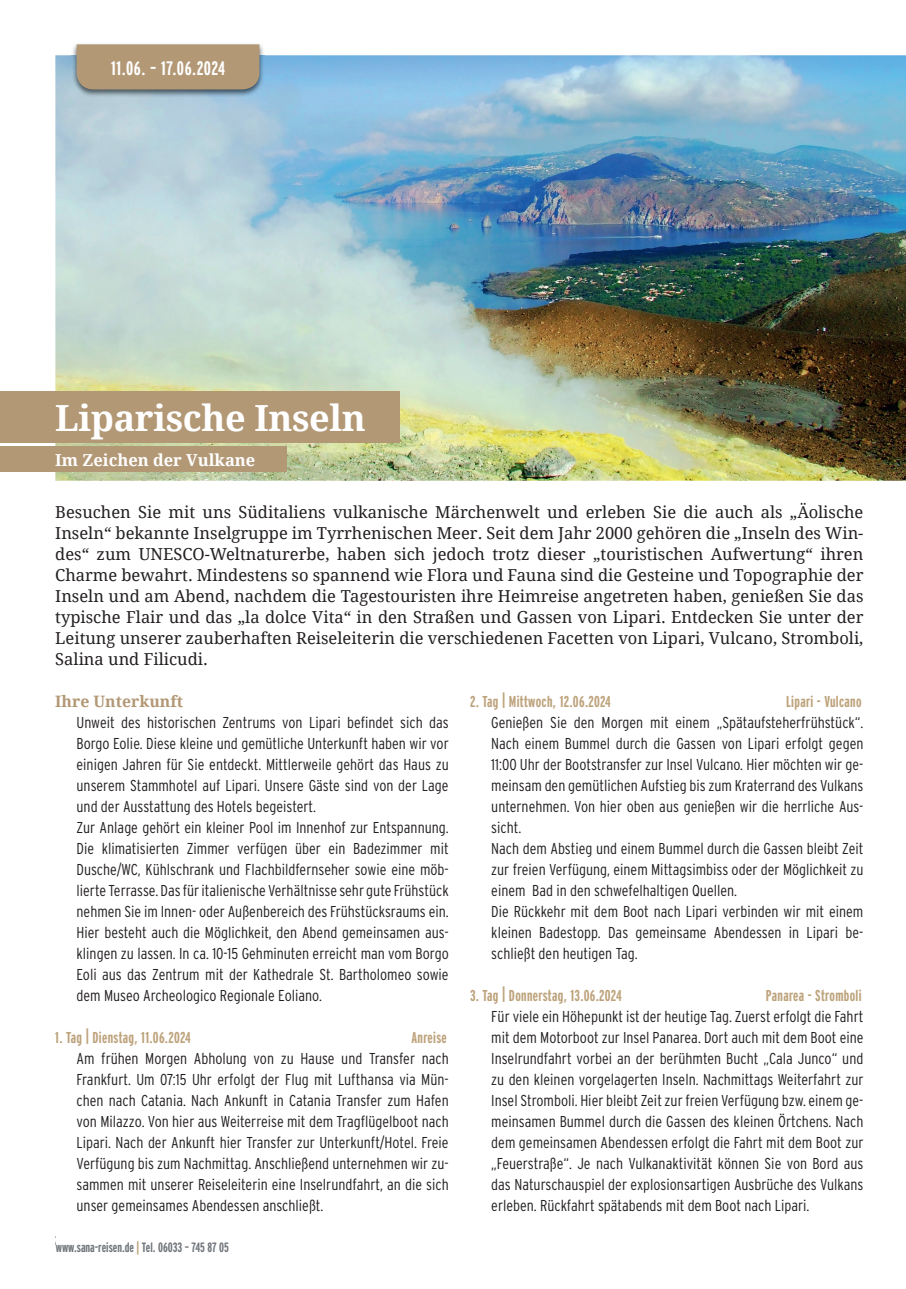
<style>
.page{position:relative;width:906px;height:1289px;background:#fff}
.page>*{position:absolute;margin:0;border:0;box-sizing:border-box;transform-origin:0 0}
.t1{font:700 36px "Droid Serif";letter-spacing:-.01em;color:#fff}
.t2{font:700 19.5px "Interstate Compressed";letter-spacing:.03em;color:#fff}
.t3{font:16.5px/21px "Droid Serif";color:#231f20;text-align:justify}
.t4{font:700 16.5px "Droid Serif";color:#fff}
.t5{font:300 15.75px/21px "Interstate Condensed";color:#231f20}
.t6{font:700 15.75px "Interstate Compressed";letter-spacing:.02em;color:#bda37c}
.t7{font:700 15.75px "Droid Serif";color:#b39876}
.t8{font:700 13.5px "Interstate Compressed";color:#71767c}
.s1{color:#bda37c}
</style>
<div class="page">
<img style="left:55px;top:55px;width:851px;height:425px">
<div style="left:0;top:391px;width:400px;height:51px;background:#b39876"></div>
<div style="left:0;top:446px;width:286px;height:26px;background:#b39876"></div>
<img style="left:72px;top:44px;width:192px;height:53px">
<div style="left:77px;top:44px;width:182px;height:45px;background:#b39876"></div>
<p class="t2" style="left:111px;top:57px;width:115px">11.06. – 17.06.2024</p>
<h1 class="t1" style="left:55px;top:397px;width:312px">Liparische Inseln</h1>
<p class="t4" style="left:55px;top:450px;width:201px">Im Zeichen der Vulkane</p>
<p class="t3" style="left:55px;top:501px;width:809px">Besuchen Sie mit uns Süditaliens vulkanische Märchenwelt und erleben Sie die auch als „Äolische Inseln“ bekannte Inselgruppe im Tyrrhenischen Meer. Seit dem Jahr 2000 gehören die „Inseln des Win&shy;des“ zum UNESCO-Weltnaturerbe, haben sich jedoch trotz dieser „touristischen Aufwertung“ ihren Charme bewahrt. Mindestens so spannend wie Flora und Fauna sind die Gesteine und Topographie der Inseln und am Abend, nachdem die Tagestouristen ihre Heimreise angetreten haben, genießen Sie das typische Flair und das „la dolce Vita“ in den Straßen und Gassen von Lipari. Entdecken Sie unter der Leitung unserer zauberhaften Reiseleiterin die verschiedenen Facetten von Lipari, Vulcano, Stromboli, Salina und Filicudi.</p>
<p class="t7" style="left:55px;top:692px;width:129px">Ihre Unterkunft</p>
<p class="t5" style="left:77px;top:711px;width:374px">Unweit des historischen Zentrums von Lipari befindet sich das Borgo Eolie. Diese kleine und gemütliche Unterkunft haben wir vor einigen Jahren für Sie entdeckt. Mittlerweile gehört das Haus zu unserem Stammhotel auf Lipari. Unsere Gäste sind von der Lage und der Ausstattung des Hotels begeistert.<br>Zur Anlage gehört ein kleiner Pool im Innenhof zur Entspannung.<br>Die klimatisierten Zimmer verfügen über ein Badezimmer mit Dusche/WC, Kühlschrank und Flachbildfernseher sowie eine möb&shy;lierte Terrasse. Das für italienische Verhältnisse sehr gute Frühstück nehmen Sie im Innen- oder Außenbereich des Frühstücksraums ein.<br>Hier besteht auch die Möglichkeit, den Abend gemeinsamen aus&shy;klingen zu lassen. In ca. 10-15 Gehminuten erreicht man vom Borgo Eoli aus das Zentrum mit der Kathedrale St. Bartholomeo sowie dem Museo Archeologico Regionale Eoliano.</p>
<p class="t6" style="left:55px;top:1028px;width:137px">1. Tag | Dienstag, 11.06.2024</p>
<p class="t6" style="left:411px;top:1028px;width:37px">Anreise</p>
<p class="t5" style="left:77px;top:1047px;width:374px;text-align:justify">Am frühen Morgen Abholung von zu Hause und Transfer nach Frankfurt. Um 07:15 Uhr erfolgt der Flug mit Lufthansa via Mün&shy;chen nach Catania. Nach Ankunft in Catania Transfer zum Hafen von Milazzo. Von hier aus Weiterreise mit dem Tragflügelboot nach Lipari. Nach der Ankunft hier Transfer zur Unterkunft/Hotel. Freie Verfügung bis zum Nachmittag. Anschließend unternehmen wir zu&shy;sammen mit unserer Reiseleiterin eine Inselrundfahrt, an die sich unser gemeinsames Abendessen anschließt.</p>
<p class="t6" style="left:470px;top:692px;width:142px">2. Tag | Mittwoch, 12.06.2024</p>
<p class="t6" style="left:786px;top:692px;width:77px">Lipari - Vulcano</p>
<p class="t5" style="left:491px;top:711px;width:374px">Genießen Sie den Morgen mit einem „Spätaufsteherfrühstück“.<br>Nach einem Bummel durch die Gassen von Lipari erfolgt gegen 11:00 Uhr der Bootstransfer zur Insel Vulcano. Hier möchten wir ge&shy;meinsam den gemütlichen Aufstieg bis zum Kraterrand des Vulkans unternehmen. Von hier oben aus genießen wir die herrliche Aus&shy;sicht.<br>Nach dem Abstieg und einem Bummel durch die Gassen bleibt Zeit zur freien Verfügung, einem Mittagsimbiss oder der Möglichkeit zu einem Bad in den schwefelhaltigen Quellen.<br>Die Rückkehr mit dem Boot nach Lipari verbinden wir mit einem kleinen Badestopp. Das gemeinsame Abendessen in Lipari be&shy;schließt den heutigen Tag.</p>
<p class="t6" style="left:470px;top:986px;width:153px">3. Tag | Donnerstag, 13.06.2024</p>
<p class="t6" style="left:766px;top:986px;width:97px">Panarea - Stromboli</p>
<p class="t5" style="left:491px;top:1005px;width:374px;text-align:justify">Für viele ein Höhepunkt ist der heutige Tag. Zuerst erfolgt die Fahrt mit dem Motorboot zur Insel Panarea. Dort auch mit dem Boot eine Inselrundfahrt vorbei an der berühmten Bucht „Cala Junco“ und zu den kleinen vorgelagerten Inseln. Nachmittags Weiterfahrt zur Insel Stromboli. Hier bleibt Zeit zur freien Verfügung bzw. einem ge&shy;meinsamen Bummel durch die Gassen des kleinen Örtchens. Nach dem gemeinsamen Abendessen erfolgt die Fahrt mit dem Boot zur „Feuerstraße“. Je nach Vulkanaktivität können Sie von Bord aus das Naturschauspiel der explosionsartigen Ausbrüche des Vulkans erleben. Rückfahrt spätabends mit dem Boot nach Lipari.</p>
<p class="t8" style="left:56px;top:1240px;width:175px">www.sana-reisen.de <span class="s1">|</span> Tel. 06033 – 745 87 05</p>
</div>
